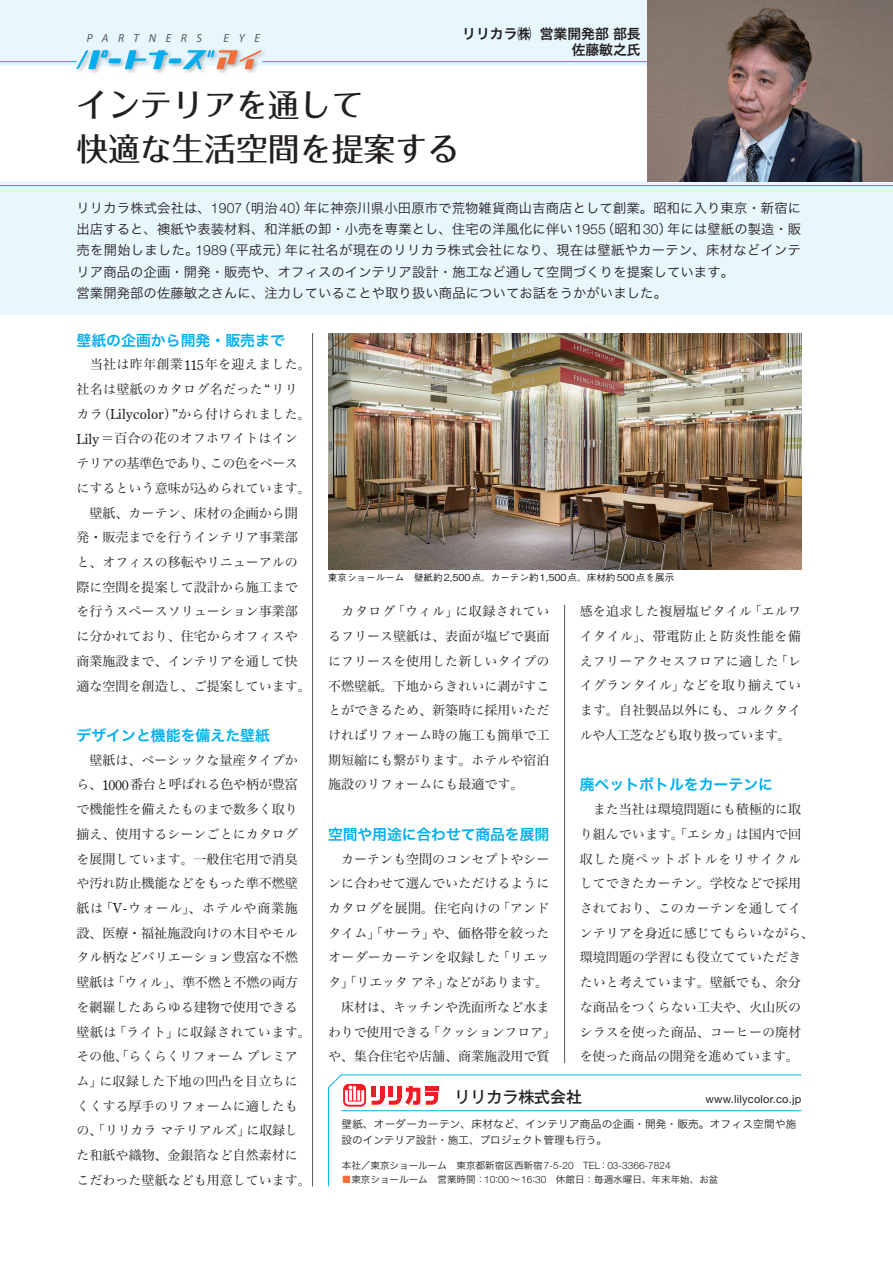
<style>
.page{position:relative;width:893px;height:1263px;background:#fff}
.page>*{position:absolute;margin:0;border:0;box-sizing:border-box;transform-origin:0 0}
.t1{font:500 31.95px/44.7px "Folk Pro";color:#231f20}
.t2{font:500 15.9px "Gothic MB101 Pro";color:#231f20}
.t3{font:14.85px "Hira Kaku Pro W6";color:#00aeef}
.t4{font:13.8px/15.9px "Hira Kaku Pro W6";color:#231f20;text-align:right}
.t5{font:13.35px/21.3px "Hira Kaku Pro W3";letter-spacing:.01em;color:#231f20}
.t6{font:13.05px/24.8px "Hira Min Pro W3";color:#231f20}
.t7{font:italic 11.7px "Myriad Pro";letter-spacing:.815em;color:#57585a}
.t8{font:11.1px "Helvetica Neue";letter-spacing:.02em;color:#231f20}
.t9{font:10.65px/15.9px "Hira Kaku Pro W3";letter-spacing:.025em;color:#231f20}
.t10{font:9.6px "Hira Kaku Pro W3";color:#231f20}
.t11{font:500 9.6px "Gothic BBB Pro";color:#231f20}
.s1{font-family:"Helvetica Neue";font-weight:300;font-size:13.95px}
.s2{font-family:"Century Old Style";font-size:13.65px}
.s3{font-family:"Helvetica Neue";font-weight:300;font-size:10.05px}
.s4{color:#f26f39}
</style>
<div class="page">
<div style="left:0;top:0;width:893px;height:315px;background:#e8f6fd"></div>
<div style="left:0;top:66px;width:893px;height:115px;background:#fff"></div>
<hr style="left:262px;top:61px;width:426px;height:1px;background:#00aeef">
<hr style="left:0;top:61px;width:77px;height:1px;background:#00aeef">
<hr style="left:0;top:185px;width:893px;height:1px;background:#00aeef">
<img style="left:647px;top:0;width:246px;height:181px">
<div style="left:75px;top:48px;width:192px;height:27px;background:#231f20;opacity:.3"></div>
<svg style="left:77px;top:50px;width:184px;height:19px"></svg>
<hr style="left:312px;top:333px;width:1px;height:853px;background:#57585a">
<hr style="left:564px;top:605px;width:1px;height:458px;background:#57585a">
<img style="left:328px;top:333px;width:473px;height:236px">
<svg style="left:328px;top:1074px;width:474px;height:113px"></svg>
<hr style="left:341px;top:1110px;width:460px;height:1px;background:#00aeef">
<svg style="left:343px;top:1084px;width:23px;height:22px"></svg>
<svg style="left:372px;top:1086px;width:66px;height:19px"></svg>
<p class="t7" style="left:87px;top:31px;width:117px">PARTNERS</p>
<p class="t7" style="left:224px;top:31px;width:38px">EYE</p>
<p class="t4" style="left:462px;top:26px;width:180px">リリカラ㈱ 営業開発部部長佐藤敏之氏</p>
<h1 class="t1" style="left:77px;top:78px;width:384px">インテリアを通して<br>快適な生活空間を提案する</h1>
<p class="t5" style="left:77px;top:196px;width:726px">リリカラ株式会社は、<span class="s1">1907</span>（明治<span class="s1">40</span>）年に神奈川県小田原市で荒物雑貨商山吉商店として創業。昭和に入り東京・新宿に出店すると、襖紙や表装材料、和洋紙の卸・小売を専業とし、住宅の洋風化に伴い<span class="s1">1955</span>（昭和<span class="s1">30</span>）年には壁紙の製造・販売を開始しました。<span class="s1">1989</span>（平成元）年に社名が現在のリリカラ株式会社になり、現在は壁紙やカーテン、床材などインテリア商品の企画・開発・販売や、オフィスのインテリア設計・施工など通して空間づくりを提案しています。<br>営業開発部の佐藤敏之さんに、注力していることや取り扱い商品についてお話をうかがいました。</p>
<p class="t3" style="left:77px;top:327px;width:210px">壁紙の企画から開発・販売まで</p>
<p class="t6" style="left:77px;top:351px;width:236px">　当社は昨年創業<span class="s2">115</span>年を迎えました。社名は壁紙のカタログ名だった“リリカラ（<span class="s2">Lilycolor</span>）”から付けられました。<br><span class="s2">Lily</span>＝百合の花のオフホワイトはインテリアの基準色であり、この色をベースにするという意味が込められています。　壁紙、カーテン、床材の企画から開発・販売までを行うインテリア事業部と、オフィスの移転やリニューアルの際に空間を提案して設計から施工までを行うスペースソリューション事業部に分かれており、住宅からオフィスや商業施設まで、インテリアを通して快適な空間を創造し、ご提案しています。</p>
<p class="t3" style="left:77px;top:722px;width:195px">デザインと機能を備えた壁紙</p>
<p class="t6" style="left:77px;top:746px;width:236px">　壁紙は、ベーシックな量産タイプから、<span class="s2">1000</span>番台と呼ばれる色や柄が豊富で機能性を備えたものまで数多く取り揃え、使用するシーンごとにカタログを展開しています。一般住宅用で消臭や汚れ防止機能などをもった準不燃壁紙は「<span class="s2">V-</span>ウォール」、ホテルや商業施設、医療・福祉施設向けの木目やモルタル柄などバリエーション豊富な不燃壁紙は「ウィル」、準不燃と不燃の両方を網羅したあらゆる建物で使用できる壁紙は「ライト」に収録されています。その他、「らくらくリフォームプレミアム」に収録した下地の凹凸を目立ちにくくする厚手のリフォームに適したもの、「リリカラマテリアルズ」に収録した和紙や織物、金銀箔など自然素材にこだわった壁紙なども用意しています。</p>
<p class="t11" style="left:328px;top:569px;width:348px">東京ショールーム　壁紙約2,500点、カーテン約1,500点、床材約500点を展示</p>
<p class="t6" style="left:328px;top:598px;width:223px;text-align:justify">　カタログ「ウィル」に収録されているフリース壁紙は、表面が塩ビで裏面にフリースを使用した新しいタイプの不燃壁紙。下地からきれいに剥がすことができるため、新築時に採用いただければリフォーム時の施工も簡単で工期短縮にも繋がります。ホテルや宿泊施設のリフォームにも最適です。</p>
<p class="t3" style="left:328px;top:820px;width:223px">空間や用途に合わせて商品を展開</p>
<p class="t6" style="left:328px;top:845px;width:229px">　カーテンも空間のコンセプトやシーンに合わせて選んでいただけるようにカタログを展開。住宅向けの「アンドタイム」「サーラ」や、価格帯を絞ったオーダーカーテンを収録した「リエッタ」「リエッタアネ」などがあります。　床材は、キッチンや洗面所など水まわりで使用できる「クッションフロア」や、集合住宅や店舗、商業施設用で質</p>
<p class="t6" style="left:580px;top:598px;width:223px;text-align:justify">感を追求した複層塩ビタイル「エルワイタイル」、帯電防止と防炎性能を備えフリーアクセスフロアに適した「レイグランタイル」などを取り揃えています。自社製品以外にも、コルクタイルや人工芝なども取り扱っています。</p>
<p class="t3" style="left:580px;top:771px;width:195px">廃ペットボトルをカーテンに</p>
<p class="t6" style="left:580px;top:796px;width:236px">　また当社は環境問題にも積極的に取り組んでいます。「エシカ」は国内で回収した廃ペットボトルをリサイクルしてできたカーテン。学校などで採用されており、このカーテンを通してインテリアを身近に感じてもらいながら、環境問題の学習にも役立てていただきたいと考えています。壁紙でも、余分な商品をつくらない工夫や、火山灰のシラスを使った商品、コーヒーの廃材を使った商品の開発を進めています。</p>
<p class="t2" style="left:455px;top:1084px;width:129px">リリカラ株式会社</p>
<p class="t8" style="left:705px;top:1092px;width:97px">www.lilycolor.co.jp</p>
<p class="t9" style="left:341px;top:1115px;width:457px">壁紙、オーダーカーテン、床材など、インテリア商品の企画・開発・販売。オフィス空間や施設のインテリア設計・施工、プロジェクト管理も行う。</p>
<p class="t10" style="left:342px;top:1157px;width:330px">本社／東京ショールーム　東京都新宿区西新宿<span class="s3">7-5-20 TEL</span>：<span class="s3">03-3366-7824</span></p>
<p class="t10" style="left:342px;top:1171px;width:388px"><span class="s4">■</span>東京ショールーム　営業時間：<span class="s3">10:00</span>～<span class="s3">16:30</span>　休館日：毎週水曜日、年末年始、お盆　</p>
</div>
